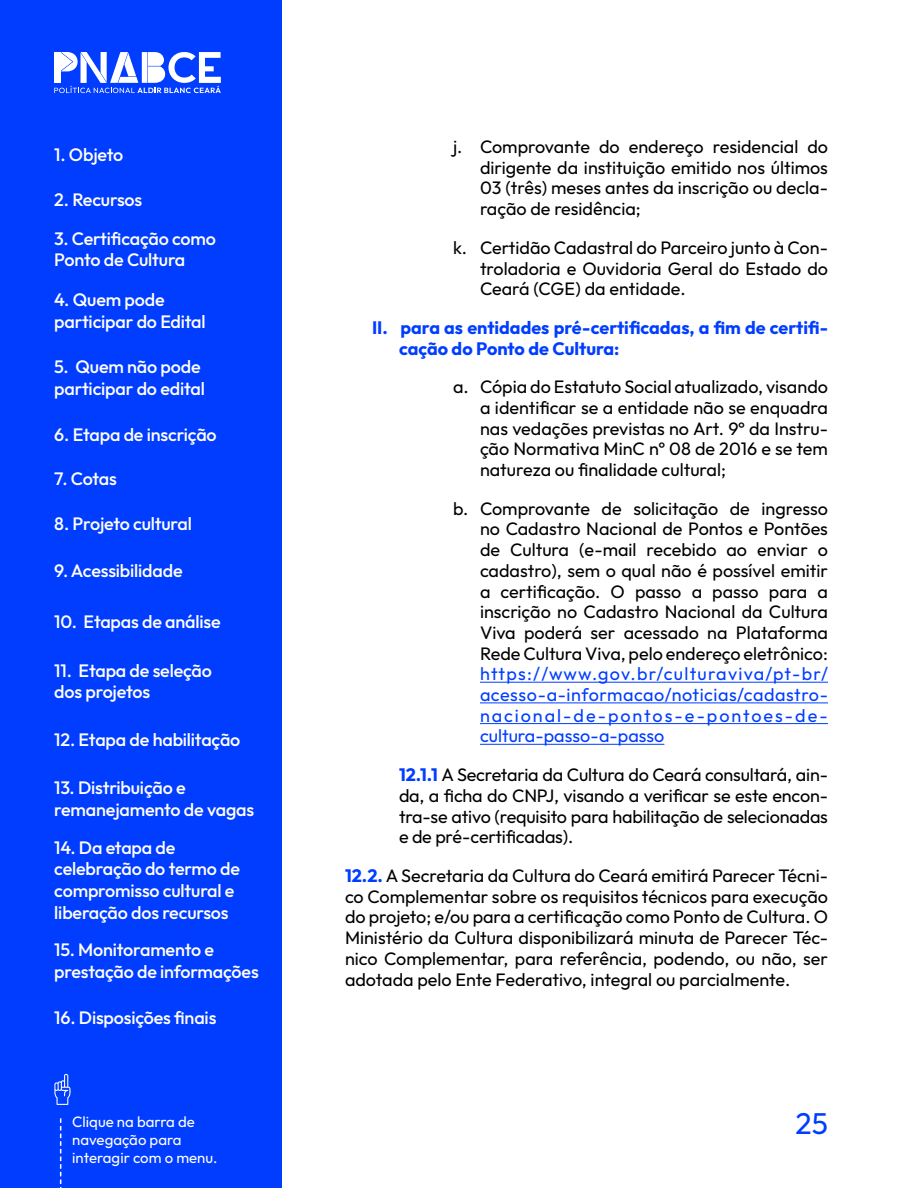
<style>
.page{position:relative;width:918px;height:1188px;background:#fff}
.page>*{position:absolute;margin:0;border:0;box-sizing:border-box;transform-origin:0 0}
.t1{font:30px "Outfit";color:#003dff}
.t2{font:18px/20.7px "Outfit";color:#000;text-align:justify}
.t3{font:500 18px/21.6px "Outfit";letter-spacing:-.01em;color:#fff}
.t4{font:18px/20.7px "Outfit";letter-spacing:.06em;color:#003dff;text-align:justify}
.t5{font:700 18px/20.7px "Outfit";color:#003dff}
.t6{font:15px/18px "Outfit";color:#fff}
.s1{font-weight:700;color:#003dff}
</style>
<div class="page">
<hr style="left:480px;top:682px;width:348px;height:1px;background:#003dff">
<hr style="left:480px;top:702px;width:348px;height:1px;background:#003dff">
<hr style="left:480px;top:723px;width:348px;height:1px;background:#003dff">
<hr style="left:480px;top:744px;width:184px;height:1px;background:#003dff">
<div style="left:0;top:0;width:282px;height:1188px;background:#003dff"></div>
<svg style="left:54px;top:52px;width:167px;height:41px"></svg>
<svg style="left:54px;top:1073px;width:17px;height:32px"></svg>
<svg style="left:60px;top:1118px;width:1px;height:70px"></svg>
<p class="t3" style="left:54px;top:144px;width:70px">1. Objeto</p>
<p class="t3" style="left:54px;top:188px;width:90px">2. Recursos</p>
<p class="t3" style="left:54px;top:227px;width:163px">3. Certificação como<br>Ponto de Cultura</p>
<p class="t3" style="left:54px;top:289px;width:153px">4. Quem pode participar do Edital</p>
<p class="t3" style="left:54px;top:355px;width:152px">5. Quem não pode participar do edital</p>
<p class="t3" style="left:54px;top:423px;width:164px">6. Etapa de inscrição</p>
<p class="t3" style="left:54px;top:468px;width:64px">7. Cotas</p>
<p class="t3" style="left:54px;top:512px;width:139px">8. Projeto cultural</p>
<p class="t3" style="left:54px;top:560px;width:130px">9. Acessibilidade</p>
<p class="t3" style="left:54px;top:610px;width:168px">10. Etapas de análise</p>
<p class="t3" style="left:54px;top:659px;width:159px">11. Etapa de seleção dos projetos</p>
<p class="t3" style="left:54px;top:729px;width:188px">12. Etapa de habilitação</p>
<p class="t3" style="left:54px;top:777px;width:201px">13. Distribuição e remanejamento de vagas</p>
<p class="t3" style="left:54px;top:836px;width:187px">14. Da etapa de celebração do termo de compromisso cultural e liberação dos recursos</p>
<p class="t3" style="left:54px;top:939px;width:206px">15. Monitoramento e prestação de informações</p>
<p class="t3" style="left:54px;top:1007px;width:164px">16. Disposições finais</p>
<p class="t2" style="left:480px;top:136px;width:350px;text-indent:-27px">j. Comprovante do endereço residencial do dirigente da instituição emitido nos últimos 03 (três) meses antes da inscrição ou decla&shy;ração de residência;</p>
<p class="t2" style="left:480px;top:237px;width:350px;text-indent:-27px">k. Certidão Cadastral do Parceiro junto à Con&shy;troladoria e Ouvidoria Geral do Estado do Ceará (CGE) da entidade.</p>
<p class="t5" style="left:399px;top:317px;width:431px;text-indent:-27px">II. para as entidades pré-certificadas, a fim de certifi&shy;cação do Ponto de Cultura:</p>
<p class="t2" style="left:480px;top:376px;width:350px;text-indent:-27px">a. Cópia do Estatuto Social atualizado, visando a identificar se a entidade não se enquadra nas vedações previstas no Art. 9º da Instru&shy;ção Normativa MinC nº 08 de 2016 e se tem natureza ou finalidade cultural;</p>
<p class="t2" style="left:480px;top:498px;width:350px;text-indent:-27px">b. Comprovante de solicitação de ingresso no Cadastro Nacional de Pontos e Pontões de Cultura (e-mail recebido ao enviar o cadastro), sem o qual não é possível emitir a certificação. O passo a passo para a inscrição no Cadastro Nacional da Cultura Viva poderá ser acessado na Plataforma Rede Cultura Viva, pelo endereço eletrônico:</p>
<p class="t4" style="left:480px;top:663px;width:350px">https://www.gov.br/culturaviva/pt-br/ acesso-a-informacao/noticias/cadastro&shy;nacional-de-pontos-e-pontoes-de&shy;cultura-passo-a-passo</p>
<p class="t2" style="left:399px;top:764px;width:431px"><span class="s1">12.1.1</span> A Secretaria da Cultura do Ceará consultará, ain&shy;da, a ficha do CNPJ, visando a verificar se este encon&shy;tra-se ativo (requisito para habilitação de selecionadas e de pré-certificadas).</p>
<p class="t2" style="left:345px;top:865px;width:485px"><span class="s1">12.2.</span> A Secretaria da Cultura do Ceará emitirá Parecer Técni&shy;co Complementar sobre os requisitos técnicos para execução do projeto; e/ou para a certificação como Ponto de Cultura. O Ministério da Cultura disponibilizará minuta de Parecer Téc&shy;nico Complementar, para referência, podendo, ou não, ser adotada pelo Ente Federativo, integral ou parcialmente.</p>
<p class="t6" style="left:72px;top:1112px;width:124px">Clique na barra de</p>
<h1 class="t1" style="left:796px;top:1105px;width:34px">25</h1>
<p class="t6" style="left:72px;top:1130px;width:147px">navegação para interagir com o menu.</p>
</div>
